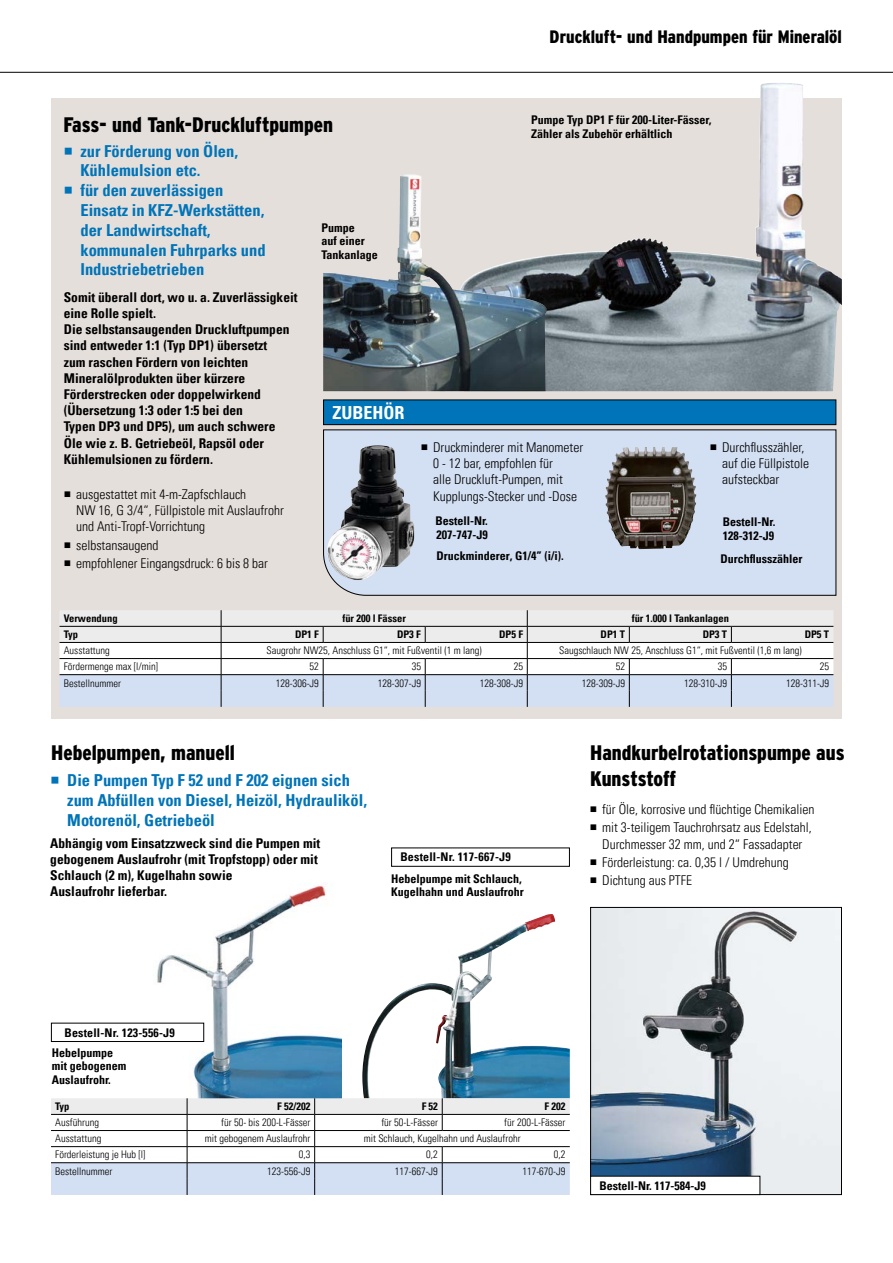
<style>
.page{position:relative;width:893px;height:1263px;background:#fff}
.page>*{position:absolute;margin:0;border:0;box-sizing:border-box;transform-origin:0 0}
.t1{font:900 21px/25.2px "Interstate CE Condensed";color:#000}
.t2{font:900 18px "Interstate CE Condensed";color:#000}
.t3{font:700 condensed 18px "Univers LT Pro";color:#fff}
.t4{font:700 condensed 16.5px/19.8px "Univers LT Pro";color:#0074b8}
.t5{font:700 condensed 13.5px/16.2px "Univers LT Pro";color:#000}
.t6{font:300 condensed 13.5px/16.2px "Univers LT Pro";color:#000}
.t7{font:700 condensed 12px/13.5px "Univers LT Pro";color:#000}
.t8{font:300 condensed 10.5px "Univers LT Pro";color:#000}
.t9{font:700 condensed 10.5px "Univers LT Pro";color:#000}
</style>
<div class="page">
<img style="left:153px;top:884px;width:188px;height:214px">
<img style="left:362px;top:914px;width:208px;height:184px">
<hr style="left:0;top:72px;width:893px;height:1px;background:#000">
<div style="left:51px;top:98px;width:791px;height:621px;background:#e5dfdb"></div>
<div style="left:323px;top:429px;width:514px;height:167px;background:#d3dff2"></div>
<img style="left:547px;top:83px;width:295px;height:308px">
<img style="left:592px;top:909px;width:248px;height:284px">
<div style="left:590px;top:907px;width:252px;height:288px;border:1px solid #000"></div>
<img style="left:323px;top:174px;width:224px;height:217px">
<div style="left:324px;top:400px;width:512px;height:25px;background:#0074b8"></div>
<div style="left:323px;top:399px;width:513px;height:26px;border:1px solid #000"></div>
<svg style="left:51px;top:1098px;width:519px;height:97px"></svg>
<img style="left:605px;top:446px;width:91px;height:103px">
<img style="left:323px;top:445px;width:91px;height:136px">
<div style="left:591px;top:1176px;width:169px;height:18px;background:#fff"></div>
<div style="left:590px;top:1176px;width:170px;height:19px;border:1px solid #000"></div>
<div style="left:391px;top:847px;width:179px;height:20px;border:1px solid #000"></div>
<div style="left:51px;top:1023px;width:153px;height:18px;background:#fff"></div>
<div style="left:51px;top:1023px;width:153px;height:19px;border:1px solid #000"></div>
<svg style="left:60px;top:610px;width:773px;height:97px;background:#dee2e8"></svg>
<svg style="left:422px;top:444px;width:5px;height:6px"></svg>
<svg style="left:710px;top:444px;width:6px;height:6px"></svg>
<h1 class="t1" style="left:63px;top:111px;width:271px">Fass- und Tank-Druckluftpumpen</h1>
<p class="t4" style="left:80px;top:140px;width:187px">zur Förderung von Ölen,<br>Kühlemulsion etc.<br>für den zuverlässigen<br>Einsatz in KFZ-Werkstätten, der Landwirtschaft, kommunalen Fuhrparks und<br>Industriebetrieben</p>
<p class="t5" style="left:64px;top:289px;width:235px">Somit überall dort, wo u. a. Zuverlässigkeit eine Rolle spielt.<br>Die selbstansaugenden Druckluftpumpen sind entweder 1:1 (Typ DP1) übersetzt<br>zum raschen Fördern von leichten Mineralölprodukten über kürzere Förderstrecken oder doppelwirkend (Übersetzung 1:3 oder 1:5 bei den<br>Typen DP3 und DP5), um auch schwere Öle wie z. B. Getriebeöl, Rapsöl oder Kühlemulsionen zu fördern.</p>
<p class="t6" style="left:76px;top:485px;width:209px">ausgestattet mit 4-m-Zapfschlauch<br>NW 16, G 3/4“, Füllpistole mit Auslaufrohr und Anti-Tropf-Vorrichtung</p>
<p class="t6" style="left:76px;top:535px;width:193px;line-height:18.3px">selbstansaugend<br>empfohlener Eingangsdruck: 6 bis 8 bar</p>
<p class="t7" style="left:321px;top:220px;width:58px">Pumpe<br>auf einer<br>Tankanlage</p>
<h2 class="t3" style="left:332px;top:401px;width:74px">ZUBEHÖR</h2>
<h2 class="t2" style="left:550px;top:24px;width:294px">Druckluft- und Handpumpen für Mineralöl</h2>
<p class="t7" style="left:531px;top:113px;width:182px">Pumpe Typ DP1 F für 200-Liter-Fässer,<br>Zähler als Zubehör erhältlich</p>
<p class="t6" style="left:433px;top:438px;width:151px">Druckminderer mit Manometer<br>0 - 12 bar, empfohlen für<br>alle Druckluft-Pumpen, mit<br>Kupplungs-Stecker und -Dose</p>
<p class="t6" style="left:722px;top:438px;width:88px">Durchflusszähler, auf die Füllpistole aufsteckbar</p>
<p class="t7" style="left:435px;top:514px;width:54px">Bestell-Nr.</p>
<p class="t7" style="left:723px;top:515px;width:54px">Bestell-Nr.</p>
<p class="t7" style="left:436px;top:528px;width:53px">207-747-J9</p>
<p class="t7" style="left:723px;top:528px;width:53px">128-312-J9</p>
<p class="t7" style="left:436px;top:549px;width:129px">Druckminderer, G1/4” (i/i).</p>
<p class="t7" style="left:720px;top:552px;width:83px">Durchflusszähler</p>
<p class="t9" style="left:64px;top:612px;width:55px">Verwendung</p>
<p class="t9" style="left:342px;top:612px;width:65px">für 200 l Fässer</p>
<p class="t9" style="left:632px;top:612px;width:99px">für 1.000 l Tankanlagen</p>
<p class="t9" style="left:64px;top:628px;width:16px">Typ</p>
<p class="t9" style="left:295px;top:628px;width:25px">DP1 F</p>
<p class="t9" style="left:397px;top:628px;width:25px">DP3 F</p>
<p class="t9" style="left:499px;top:628px;width:25px">DP5 F</p>
<p class="t9" style="left:601px;top:628px;width:26px">DP1 T</p>
<p class="t9" style="left:703px;top:628px;width:26px">DP3 T</p>
<p class="t9" style="left:805px;top:628px;width:26px">DP5 T</p>
<p class="t8" style="left:64px;top:643px;width:48px">Ausstattung</p>
<p class="t8" style="left:267px;top:643px;width:217px">Saugrohr NW25, Anschluss G1“, mit Fußventil (1 m lang)</p>
<p class="t8" style="left:559px;top:643px;width:244px">Saugschlauch NW 25, Anschluss G1“, mit Fußventil (1,6 m lang)</p>
<p class="t8" style="left:64px;top:660px;width:96px">Fördermenge max [l/min]</p>
<p class="t8" style="left:310px;top:660px;width:11px">52</p>
<p class="t8" style="left:412px;top:660px;width:11px">35</p>
<p class="t8" style="left:514px;top:660px;width:11px">25</p>
<p class="t8" style="left:616px;top:660px;width:11px">52</p>
<p class="t8" style="left:718px;top:660px;width:11px">35</p>
<p class="t8" style="left:820px;top:660px;width:11px">25</p>
<p class="t8" style="left:64px;top:676px;width:59px">Bestellnummer</p>
<p class="t8" style="left:276px;top:676px;width:45px">128-306-J9</p>
<p class="t8" style="left:378px;top:676px;width:45px">128-307-J9</p>
<p class="t8" style="left:480px;top:676px;width:45px">128-308-J9</p>
<p class="t8" style="left:582px;top:676px;width:45px">128-309-J9</p>
<p class="t8" style="left:684px;top:676px;width:45px">128-310-J9</p>
<p class="t8" style="left:786px;top:676px;width:45px">128-311-J9</p>
<h1 class="t1" style="left:51px;top:740px;width:185px">Hebelpumpen, manuell</h1>
<p class="t4" style="left:67px;top:770px;width:301px">Die Pumpen Typ F 52 und F 202 eignen sich zum Abfüllen von Diesel, Heizöl, Hydrauliköl,<br>Motorenöl, Getriebeöl</p>
<p class="t5" style="left:50px;top:834px;width:271px">Abhängig vom Einsatzzweck sind die Pumpen mit gebogenem Auslaufrohr (mit Tropfstopp) oder mit Schlauch (2 m), Kugelhahn sowie<br>Auslaufrohr lieferbar.</p>
<p class="t7" style="left:400px;top:850px;width:112px">Bestell-Nr. 117-667-J9</p>
<p class="t7" style="left:391px;top:871px;width:134px">Hebelpumpe mit Schlauch,<br>Kugelhahn und Auslaufrohr</p>
<h1 class="t1" style="left:590px;top:740px;width:256px">Handkurbelrotationspumpe aus<br>Kunststoff</h1>
<p class="t6" style="left:602px;top:799px;width:214px;line-height:18.3px">für Öle, korrosive und flüchtige Chemikalien mit 3-teiligem Tauchrohrsatz aus Edelstahl,</p>
<p class="t6" style="left:602px;top:834px;width:202px;line-height:18.3px">Durchmesser 32 mm, und 2“ Fassadapter<br>Förderleistung: ca. 0,35 l / Umdrehung<br>Dichtung aus PTFE</p>
<p class="t7" style="left:65px;top:1025px;width:112px">Bestell-Nr. 123-556-J9</p>
<p class="t7" style="left:52px;top:1045px;width:76px">Hebelpumpe mit gebogenem<br>Auslaufrohr.</p>
<p class="t9" style="left:55px;top:1100px;width:16px">Typ</p>
<p class="t9" style="left:277px;top:1100px;width:35px">F 52/202</p>
<p class="t9" style="left:422px;top:1100px;width:18px">F 52</p>
<p class="t9" style="left:545px;top:1100px;width:22px">F 202</p>
<p class="t8" style="left:55px;top:1115px;width:45px">Ausführung</p>
<p class="t8" style="left:221px;top:1115px;width:91px">für 50- bis 200-L-Fässer</p>
<p class="t8" style="left:381px;top:1115px;width:58px">für 50-L-Fässer</p>
<p class="t8" style="left:504px;top:1115px;width:63px">für 200-L-Fässer</p>
<p class="t8" style="left:55px;top:1131px;width:48px">Ausstattung</p>
<p class="t8" style="left:205px;top:1131px;width:107px">mit gebogenem Auslaufrohr</p>
<p class="t8" style="left:364px;top:1131px;width:158px">mit Schlauch, Kugelhahn und Auslaufrohr</p>
<p class="t8" style="left:55px;top:1148px;width:92px">Förderleistung je Hub [l]</p>
<p class="t8" style="left:299px;top:1148px;width:13px">0,3</p>
<p class="t8" style="left:426px;top:1148px;width:13px">0,2</p>
<p class="t8" style="left:554px;top:1148px;width:13px">0,2</p>
<p class="t8" style="left:55px;top:1164px;width:59px">Bestellnummer</p>
<p class="t8" style="left:267px;top:1164px;width:45px">123-556-J9</p>
<p class="t8" style="left:395px;top:1164px;width:45px">117-667-J9</p>
<p class="t8" style="left:522px;top:1164px;width:45px">117-670-J9</p>
<p class="t7" style="left:599px;top:1178px;width:108px">Bestell-Nr. 117-584-J9</p>
</div>
